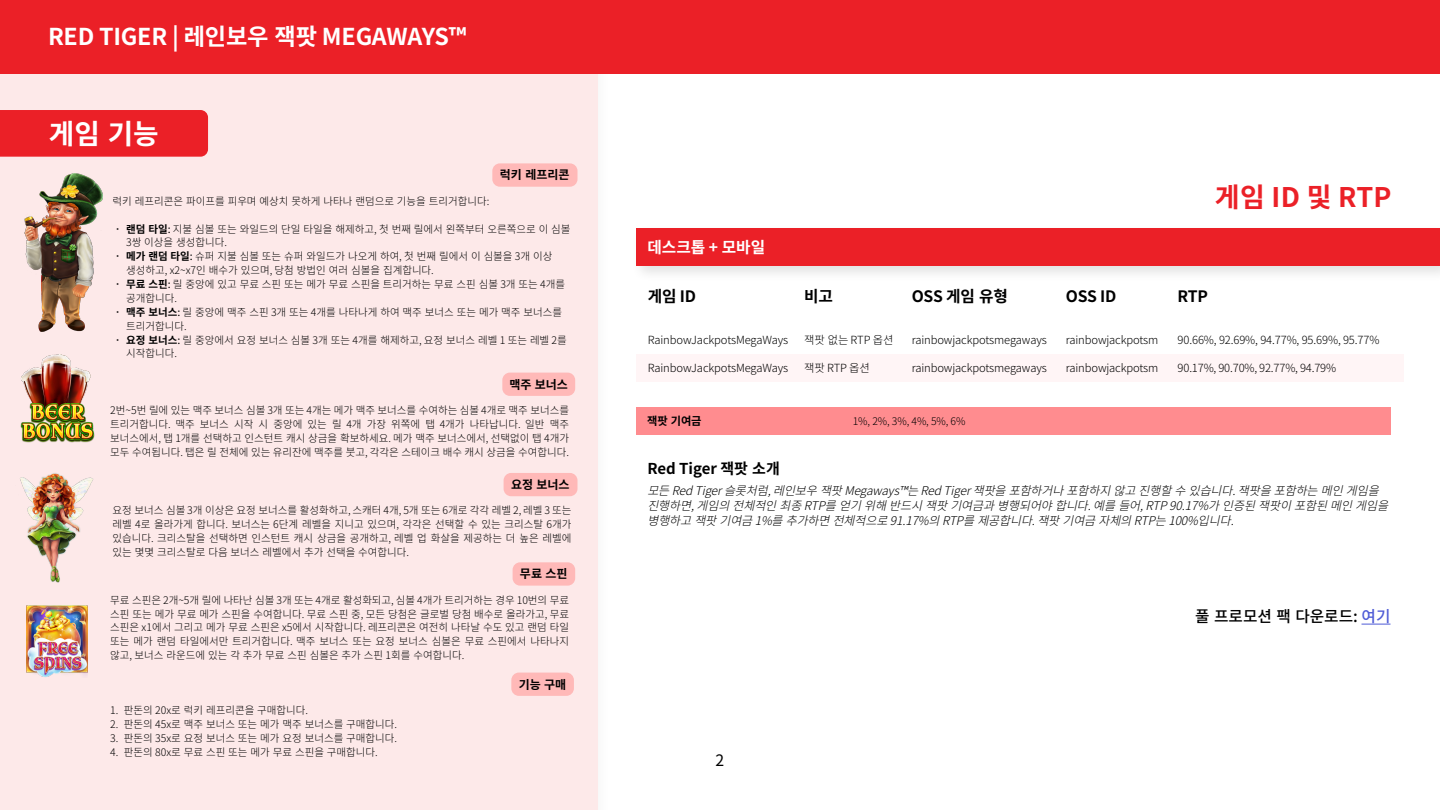
<style>
.page{position:relative;width:1440px;height:810px;background:#fff}
.page>*{position:absolute;margin:0;border:0;box-sizing:border-box;transform-origin:0 0}
.t1{font:700 27.75px "Noto Sans CJ Ktc";color:#fff}
.t2{font:700 27px "Noto Sans CJ Ktc";letter-spacing:.01em;color:#eb2027}
.t3{font:700 23.25px "Noto Sans CJ Ktc";letter-spacing:-.01em;color:#fff}
.t4{font:700 15.75px "Noto Sans CJ Ktc";letter-spacing:-.01em;color:#000}
.t5{font:500 15.75px "Noto Sans CJ Ktc";color:#000}
.t6{font:700 15.75px "Noto Sans CJ Ktc";color:#fff}
.t7{font:15.75px "Noto Sans CJ Ktc";color:#000}
.t8{font:700 15px "Noto Sans CJ Ktc";color:#000}
.t9{font:italic 300 12px/15px "Noto Sans CJ Ktc";color:#000}
.t10{font:700 12px "Noto Sans CJ Ktc";color:#000}
.t11{font:300 11.25px "Noto Sans CJ Ktc";letter-spacing:-.01em;color:#000}
.t12{font:700 11.25px "Noto Sans CJ Ktc";color:#000}
.t13{font:300 10.5px/13.9px "Noto Sans CJ Ktc";color:#000}
.s1{font-weight:700}
.s2{font-weight:400}
.s3{color:#4f5cd6}
</style>
<div class="page">
<div style="left:0;top:0;width:598px;height:810px;background:#fde9e9"></div>
<div style="left:637px;top:354px;width:767px;height:28px;background:#fff5f6"></div>
<div style="left:636px;top:407px;width:754px;height:27px;background:#ff8c8f"></div>
<img style="left:24px;top:174px;width:78px;height:157px">
<img style="left:21px;top:355px;width:73px;height:87px">
<img style="left:20px;top:473px;width:74px;height:110px">
<img style="left:26px;top:605px;width:62px;height:72px">
<div style="left:0;top:0;width:1440px;height:74px;background:#eb2027"></div>
<div style="left:0;top:110px;width:208px;height:47px;background:#eb2027"></div>
<div style="left:630px;top:223px;width:810px;height:59px;background:#000;opacity:.12"></div>
<div style="left:636px;top:229px;width:804px;height:37px;background:#eb2027"></div>
<div style="left:492px;top:163px;width:86px;height:24px;background:#ffb9b8;border-radius:8px"></div>
<div style="left:502px;top:373px;width:73px;height:23px;background:#ffb9b8;border-radius:8px"></div>
<div style="left:504px;top:473px;width:73px;height:23px;background:#ffb9b8;border-radius:8px"></div>
<div style="left:513px;top:562px;width:62px;height:24px;background:#ffb9b8;border-radius:8px"></div>
<svg style="left:1362px;top:624px;width:29px;height:1px"></svg>
<div style="left:511px;top:673px;width:63px;height:23px;background:#ffb9b8;border-radius:8px"></div>
<h3 class="t3" style="left:48px;top:24px;width:420px">RED TIGER | 레인보우 잭팟 MEGAWAYS™</h3>
<h1 class="t1" style="left:49px;top:118px;width:111px">게임 기능</h1>
<p class="t10" style="left:500px;top:168px;width:71px">럭키 레프리콘</p>
<p class="t13" style="left:113px;top:194px;width:378px">럭키 레프리콘은 파이프를 피우며 예상치 못하게 나타나 랜덤으로 기능을 트리거합니다:</p>
<p class="t13" style="left:126px;top:222px;width:446px;text-indent:-14px"><span class="s1">• 랜덤 타일</span><span class="s2">:</span> 지불 심볼 또는 와일드의 단일 타일을 해제하고, 첫 번째 릴에서 왼쪽부터 오른쪽으로 이 심볼<br>3쌍 이상을 생성합니다.</p>
<p class="t13" style="left:126px;top:250px;width:428px;text-indent:-14px"><span class="s1">• 메가 랜덤 타일</span><span class="s2">:</span> 슈퍼 지불 심볼 또는 슈퍼 와일드가 나오게 하여, 첫 번째 릴에서 이 심볼을 3개 이상 생성하고, x2~x7인 배수가 있으며, 당첨 방법인 여러 심볼을 집계합니다.</p>
<p class="t13" style="left:126px;top:277px;width:441px;text-indent:-14px"><span class="s1">• 무료 스핀</span><span class="s2">:</span> 릴 중앙에 있고 무료 스핀 또는 메가 무료 스핀을 트리거하는 무료 스핀 심볼 3개 또는 4개를 공개합니다.</p>
<p class="t13" style="left:126px;top:305px;width:438px;text-indent:-14px"><span class="s1">• 맥주 보너스</span><span class="s2">:</span> 릴 중앙에 맥주 스핀 3개 또는 4개를 나타나게 하여 맥주 보너스 또는 메가 맥주 보너스를 트리거합니다.</p>
<p class="t13" style="left:126px;top:333px;width:442px;text-indent:-14px"><span class="s1">• 요정 보너스</span><span class="s2">:</span> 릴 중앙에서 요정 보너스 심볼 3개 또는 4개를 해제하고, 요정 보너스 레벨 1 또는 레벨 2를 시작합니다.</p>
<p class="t10" style="left:509px;top:378px;width:60px">맥주 보너스</p>
<p class="t13" style="left:110px;top:403px;width:460px;text-align:justify">2번~5번 릴에 있는 맥주 보너스 심볼 3개 또는 4개는 메가 맥주 보너스를 수여하는 심볼 4개로 맥주 보너스를 트리거합니다. 맥주 보너스 시작 시 중앙에 있는 릴 4개 가장 위쪽에 탭 4개가 나타납니다. 일반 맥주 보너스에서, 탭 1개를 선택하고 인스턴트 캐시 상금을 확보하세요. 메가 맥주 보너스에서, 선택없이 탭 4개가 모두 수여됩니다. 탭은 릴 전체에 있는 유리잔에 맥주를 붓고, 각각은 스테이크 배수 캐시 상금을 수여합니다.</p>
<p class="t10" style="left:511px;top:478px;width:60px">요정 보너스</p>
<p class="t13" style="left:113px;top:504px;width:460px;text-align:justify">요정 보너스 심볼 3개 이상은 요정 보너스를 활성화하고, 스캐터 4개, 5개 또는 6개로 각각 레벨 2, 레벨 3 또는 레벨 4로 올라가게 합니다. 보너스는 6단계 레벨을 지니고 있으며, 각각은 선택할 수 있는 크리스탈 6개가 있습니다. 크리스탈을 선택하면 인스턴트 캐시 상금을 공개하고, 레벨 업 화살을 제공하는 더 높은 레벨에 있는 몇몇 크리스탈로 다음 보너스 레벨에서 추가 선택을 수여합니다.</p>
<p class="t10" style="left:520px;top:567px;width:49px">무료 스핀</p>
<p class="t13" style="left:110px;top:593px;width:460px;text-align:justify">무료 스핀은 2개~5개 릴에 나타난 심볼 3개 또는 4개로 활성화되고, 심볼 4개가 트리거하는 경우 10번의 무료 스핀 또는 메가 무료 메가 스핀을 수여합니다. 무료 스핀 중, 모든 당첨은 글로벌 당첨 배수로 올라가고, 무료 스핀은 x1에서 그리고 메가 무료 스핀은 x5에서 시작합니다. 레프리콘은 여전히 나타날 수도 있고 랜덤 타일 또는 메가 랜덤 타일에서만 트리거합니다. 맥주 보너스 또는 요정 보너스 심볼은 무료 스핀에서 나타나지 않고, 보너스 라운드에 있는 각 추가 무료 스핀 심볼은 추가 스핀 1회를 수여합니다.</p>
<p class="t13" style="left:110px;top:703px;width:199px">1. 판돈의 20x로 럭키 레프리콘을 구매합니다.</p>
<p class="t13" style="left:110px;top:717px;width:288px">2. 판돈의 45x로 맥주 보너스 또는 메가 맥주 보너스를 구매합니다.</p>
<p class="t13" style="left:110px;top:731px;width:288px">3. 판돈의 35x로 요정 보너스 또는 메가 요정 보너스를 구매합니다.</p>
<p class="t13" style="left:110px;top:745px;width:269px">4. 판돈의 80x로 무료 스핀 또는 메가 무료 스핀을 구매합니다.</p>
<p class="t10" style="left:519px;top:678px;width:49px">기능 구매</p>
<h3 class="t6" style="left:647px;top:238px;width:119px">데스크톱 + 모바일</h3>
<h3 class="t4" style="left:648px;top:288px;width:50px">게임 ID</h3>
<p class="t11" style="left:648px;top:334px;width:142px">RainbowJackpotsMegaWays</p>
<p class="t11" style="left:648px;top:361px;width:142px">RainbowJackpotsMegaWays</p>
<h3 class="t4" style="left:804px;top:288px;width:30px">비고</h3>
<p class="t11" style="left:804px;top:334px;width:91px">잭팟 없는 RTP 옵션</p>
<p class="t11" style="left:804px;top:361px;width:67px">잭팟 RTP 옵션</p>
<h3 class="t4" style="left:912px;top:288px;width:98px">OSS 게임 유형</h3>
<p class="t11" style="left:912px;top:334px;width:137px">rainbowjackpotsmegaways</p>
<p class="t11" style="left:912px;top:361px;width:137px">rainbowjackpotsmegaways</p>
<p class="t12" style="left:647px;top:415px;width:56px">잭팟 기여금</p>
<p class="t13" style="left:853px;top:414px;width:114px">1%, 2%, 3%, 4%, 5%, 6%</p>
<h3 class="t4" style="left:1066px;top:288px;width:52px">OSS ID</h3>
<p class="t11" style="left:1066px;top:334px;width:94px">rainbowjackpotsm</p>
<p class="t11" style="left:1066px;top:361px;width:94px">rainbowjackpotsm</p>
<h2 class="t2" style="left:1215px;top:182px;width:178px">게임 ID 및 RTP</h2>
<h3 class="t4" style="left:1178px;top:288px;width:32px">RTP</h3>
<p class="t11" style="left:1178px;top:334px;width:203px">90.66%, 92.69%, 94.77%, 95.69%, 95.77%</p>
<p class="t11" style="left:1178px;top:361px;width:160px">90.17%, 90.70%, 92.77%, 94.79%</p>
<h3 class="t8" style="left:647px;top:460px;width:134px">Red Tiger 잭팟 소개</h3>
<p class="t9" style="left:647px;top:483px;width:750px">모든RedTiger슬롯처럼,레인보우잭팟Megaways™는RedTiger잭팟을포함하거나포함하지않고진행할수있습니다.잭팟을포함하는메인게임을 진행하면,게임의전체적인최종RTP를얻기위해반드시잭팟기여금과병행되어야합니다.예를들어,RTP90.17%가인증된잭팟이포함된메인게임을 병행하고잭팟기여금1%를추가하면전체적으로91.17%의RTP를제공합니다.잭팟기여금자체의RTP는100%입니다.</p>
<h3 class="t7" style="left:716px;top:751px;width:10px">2</h3>
<h3 class="t5" style="left:1195px;top:607px;width:197px">풀 프로모션 팩 다운로드: <span class="s3">여기</span></h3>
</div>
